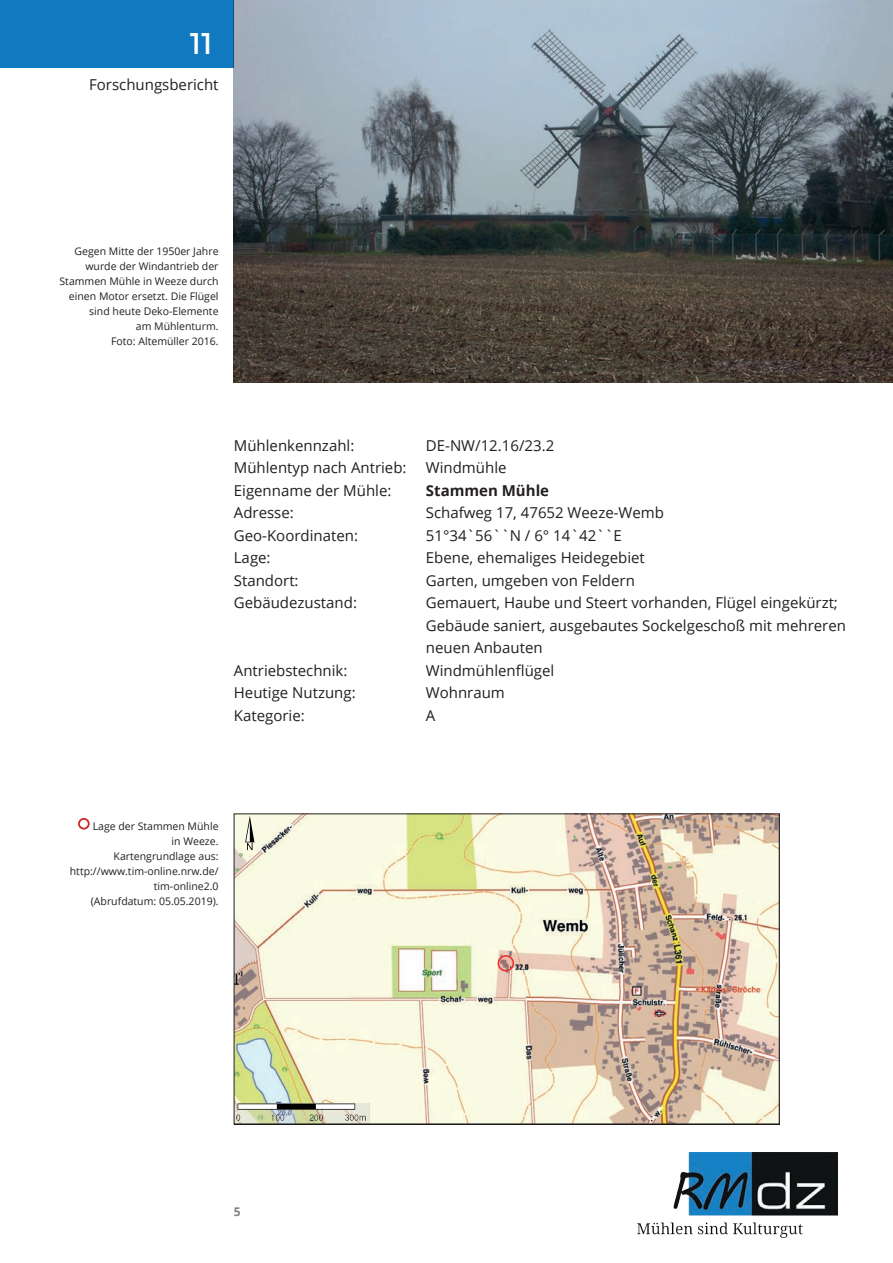
<style>
.page{position:relative;width:893px;height:1263px;background:#fff}
.page>*{position:absolute;margin:0;border:0;box-sizing:border-box;transform-origin:0 0}
.t1{font:30px "Montserrat";color:#fff}
.t2{font:15px/22.5px "Open Sans";color:#231f20}
.t3{font:700 15px "Open Sans";color:#231f20}
.t4{font:700 12px "Open Sans";color:#808285}
.t5{font:10.5px/15px "Open Sans";color:#231f20;text-align:right}
</style>
<div class="page">
<img style="left:638px;top:1152px;width:200px;height:86px">
<img style="left:234px;top:0;width:659px;height:383px">
<svg style="left:236px;top:816px;width:541px;height:306px;background:#e5dcc3"></svg>
<div style="left:78px;top:818px;width:12px;height:11px;border:2px solid #d1232a;border-radius:50%"></div>
<div style="left:0;top:0;width:234px;height:68px;background:#1079bf"></div>
<h1 class="t1" style="left:189px;top:26px;width:24px">11</h1>
<p class="t2" style="left:89px;top:73px;width:131px">Forschungsbericht</p>
<p class="t5" style="left:60px;top:243px;width:161px">Gegen Mitte der 1950er Jahre wurde der Windantrieb der<br>Stammen Mühle in Weeze durch einen Motor ersetzt. Die Flügel sind heute Deko-Elemente<br>am Mühlenturm.<br>Foto: Altemüller 2016.</p>
<p class="t2" style="left:234px;top:434px;width:122px">Mühlenkennzahl:</p>
<p class="t2" style="left:426px;top:434px;width:130px">DE-NW/12.16/23.2</p>
<p class="t2" style="left:234px;top:456px;width:174px">Mühlentyp nach Antrieb:</p>
<p class="t2" style="left:426px;top:456px;width:82px">Windmühle</p>
<p class="t2" style="left:234px;top:479px;width:159px">Eigenname der Mühle:</p>
<p class="t3" style="left:426px;top:480px;width:125px">Stammen Mühle</p>
<p class="t2" style="left:234px;top:501px;width:61px">Adresse:</p>
<p class="t2" style="left:426px;top:501px;width:240px">Schafweg 17, 47652 Weeze-Wemb</p>
<p class="t2" style="left:234px;top:524px;width:126px">Geo-Koordinaten:</p>
<p class="t2" style="left:426px;top:524px;width:198px">51°34`56``N / 6° 14`42``E</p>
<p class="t2" style="left:234px;top:546px;width:38px">Lage:</p>
<p class="t2" style="left:426px;top:546px;width:220px">Ebene, ehemaliges Heidegebiet</p>
<p class="t2" style="left:234px;top:569px;width:66px">Standort:</p>
<p class="t2" style="left:426px;top:569px;width:210px">Garten, umgeben von Feldern</p>
<p class="t2" style="left:234px;top:591px;width:125px">Gebäudezustand:</p>
<p class="t2" style="left:426px;top:591px;width:422px">Gemauert, Haube und Steert vorhanden, Flügel eingekürzt;<br>Gebäude saniert, ausgebautes Sockelgeschoß mit mehreren neuen Anbauten</p>
<p class="t2" style="left:234px;top:659px;width:115px">Antriebstechnik:</p>
<p class="t2" style="left:426px;top:659px;width:130px">Windmühlenflügel</p>
<p class="t2" style="left:234px;top:681px;width:123px">Heutige Nutzung:</p>
<p class="t2" style="left:426px;top:681px;width:80px">Wohnraum</p>
<p class="t2" style="left:234px;top:704px;width:72px">Kategorie:</p>
<p class="t2" style="left:426px;top:704px;width:11px">A</p>
<p class="t5" style="left:70px;top:818px;width:150px">Lage der Stammen Mühle<br>in Weeze.<br>Kartengrundlage aus: http://www.tim-online.nrw.de/ tim-online2.0<br>(Abrufdatum: 05.05.2019).</p>
<p class="t4" style="left:234px;top:1203px;width:8px">5</p>
</div>
